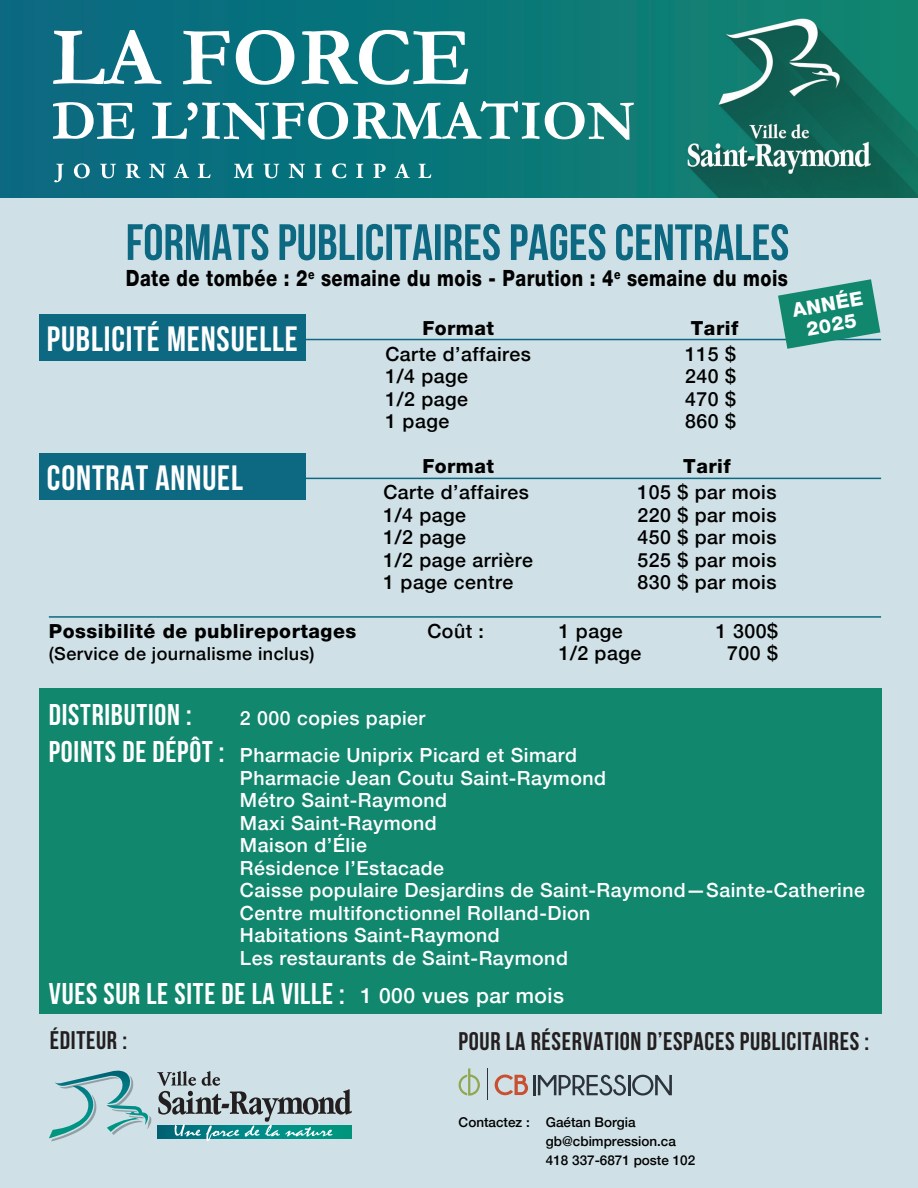
<style>
.page{position:relative;width:918px;height:1188px;background:#fff}
.page>*{position:absolute;margin:0;border:0;box-sizing:border-box;transform-origin:0 0}
.t1{font:51px "Bebas Neue";color:#0d6882}
.t2{font:35.1px "Bebas Neue";letter-spacing:.025em;color:#fff}
.t3{font:30px/37.5px "Bebas Neue";letter-spacing:.025em;color:#fff}
.t4{font:25.5px "Bebas Neue";letter-spacing:.025em;color:#231f20}
.t5{font:800 22.5px "Helvetica Neue LT Std";letter-spacing:.025em;color:#000001;scale:.81 1}
.t6{font:500 19.5px/22.5px "Helvetica Neue";letter-spacing:.025em;color:#fff}
.t7{font:500 19.5px/22.5px "Helvetica Neue";letter-spacing:.025em;color:#000001}
.t8{font:800 19.5px "Helvetica Neue LT Std";letter-spacing:.025em;color:#000001}
.t9{font:800 19.5px/21px "Helvetica Neue LT Std";color:#fff;text-align:center}
.t10{font:500 18px "Helvetica Neue";letter-spacing:.025em;color:#000001}
.t11{font:500 13.5px/18.9px "Helvetica Neue";color:#000001}
.s1{font-family:"Helvetica Neue";font-weight:500;font-size:21px}
</style>
<div class="page">
<div style="left:0;top:180px;width:918px;height:1008px;background:#cfe1e6"></div>
<div style="left:39px;top:688px;width:842px;height:326px;background:#11876e"></div>
<hr style="left:211px;top:339px;width:670px;height:1px;background:#0d6882">
<hr style="left:211px;top:478px;width:670px;height:1px;background:#0d6882">
<div style="left:39px;top:314px;width:267px;height:47px;background:#0d6882"></div>
<div style="left:39px;top:453px;width:267px;height:46px;background:#0d6882"></div>
<svg style="left:49px;top:1071px;width:303px;height:70px"></svg>
<hr style="left:487px;top:1068px;width:1px;height:32px;background:#2c333b">
<svg style="left:495px;top:1075px;width:33px;height:20px"></svg>
<svg style="left:459px;top:1068px;width:21px;height:28px"></svg>
<hr style="left:533px;top:1075px;width:3px;height:20px;background:#2c333b">
<svg style="left:538px;top:1075px;width:88px;height:21px"></svg>
<hr style="left:628px;top:1075px;width:2px;height:20px;background:#2c333b">
<svg style="left:632px;top:1075px;width:40px;height:21px"></svg>
<hr style="left:49px;top:616px;width:832px;height:2px;background:#0d6882">
<img style="left:0;top:0;width:918px;height:198px">
<svg style="left:53px;top:30px;width:108px;height:54px"></svg>
<svg style="left:183px;top:31px;width:47px;height:53px"></svg>
<svg style="left:236px;top:30px;width:58px;height:55px"></svg>
<svg style="left:302px;top:30px;width:166px;height:55px"></svg>
<svg style="left:53px;top:102px;width:81px;height:37px"></svg>
<svg style="left:152px;top:101px;width:482px;height:39px"></svg>
<svg style="left:54px;top:164px;width:10px;height:18px"></svg>
<svg style="left:74px;top:163px;width:16px;height:15px"></svg>
<svg style="left:100px;top:164px;width:16px;height:14px"></svg>
<svg style="left:126px;top:164px;width:15px;height:14px"></svg>
<svg style="left:149px;top:164px;width:17px;height:14px"></svg>
<svg style="left:174px;top:163px;width:15px;height:15px"></svg>
<svg style="left:198px;top:164px;width:13px;height:14px"></svg>
<svg style="left:234px;top:164px;width:20px;height:14px"></svg>
<svg style="left:263px;top:164px;width:16px;height:14px"></svg>
<svg style="left:289px;top:164px;width:16px;height:14px"></svg>
<svg style="left:315px;top:164px;width:7px;height:14px"></svg>
<svg style="left:332px;top:163px;width:14px;height:15px"></svg>
<svg style="left:356px;top:164px;width:7px;height:14px"></svg>
<svg style="left:373px;top:164px;width:13px;height:14px"></svg>
<svg style="left:394px;top:163px;width:16px;height:15px"></svg>
<svg style="left:418px;top:164px;width:13px;height:14px"></svg>
<svg style="left:778px;top:279px;width:102px;height:70px"></svg>
<h1 class="t1" style="left:126px;top:214px;width:665px">FORMATS PUBLICITAIRES PAGES CENTRALES</h1>
<p class="t5" style="left:126px;top:265px;width:819px">Date de tombée : 2<sup>e</sup> semaine du mois - Parution : 4<sup>e</sup> semaine du mois</p>
<h2 class="t2" style="left:47px;top:320px;width:252px">PUBLICITÉ MENSUELLE</h2>
<h2 class="t2" style="left:47px;top:458px;width:198px">CONTRAT ANNUEL</h2>
<p class="t8" style="left:49px;top:619px;width:309px">Possibilité de publireportages</p>
<p class="t10" style="left:49px;top:640px;width:267px">(Service de journalisme inclus)</p>
<p class="t8" style="left:422px;top:317px;width:73px">Format</p>
<p class="t7" style="left:385px;top:341px;width:147px">Carte d’affaires<br>1/4 page<br>1/2 page<br>1 page</p>
<p class="t8" style="left:422px;top:454px;width:73px">Format</p>
<p class="t7" style="left:383px;top:480px;width:151px">Carte d’affaires<br>1/4 page<br>1/2 page<br>1/2 page arrière<br>1 page centre</p>
<p class="t8" style="left:691px;top:317px;width:49px">Tarif</p>
<p class="t7" style="left:685px;top:341px;width:52px;text-align:justify">115 $ 240 $ 470 $ 860 $</p>
<p class="t8" style="left:683px;top:454px;width:49px">Tarif</p>
<p class="t7" style="left:638px;top:480px;width:140px;text-align:justify">105 $ par mois 220 $ par mois 450 $ par mois 525 $ par mois 830 $ par mois</p>
<p class="t7" style="left:427px;top:618px;width:58px">Coût :</p>
<p class="t7" style="left:559px;top:618px;width:84px">1 page<br>1/2 page</p>
<p class="t7" style="left:716px;top:618px;width:64px;text-align:center">1 300$<br>700 $</p>
<p class="t9" style="left:791px;top:300px;width:73px;rotate:-10deg">ANNÉE<br>2025</p>
<h3 class="t3" style="left:49px;top:695px;width:177px">DISTRIBUTION :<br>POINTS DE DÉPÔT :</h3>
<p class="t6" style="left:240px;top:697px;width:339px;line-height:37.5px">2 000 copies papier<br>Pharmacie Uniprix Picard et Simard</p>
<p class="t6" style="left:240px;top:765px;width:626px">Pharmacie Jean Coutu Saint-Raymond<br>Métro Saint-Raymond<br>Maxi Saint-Raymond<br>Maison d’Élie<br>Résidence l’Estacade<br>Caisse populaire Desjardins de Saint-Raymond—Sainte-Catherine<br>Centre multifonctionnel Rolland-Dion<br>Habitations Saint-Raymond<br>Les restaurants de Saint-Raymond</p>
<h3 class="t3" style="left:49px;top:974px;width:517px">VUES SUR LE SITE DE LA VILLE : <span class="s1">1 000 vues par mois</span></h3>
<h3 class="t4" style="left:50px;top:1026px;width:79px">ÉDITEUR :</h3>
<h3 class="t4" style="left:459px;top:1027px;width:412px">POUR LA RÉSERVATION D’ESPACES PUBLICITAIRES :</h3>
<p class="t11" style="left:546px;top:1111px;width:151px;text-indent:-87px">Contactez : Gaétan Borgia gb@cbimpression.ca<br>418 337-6871 poste 102</p>
</div>
